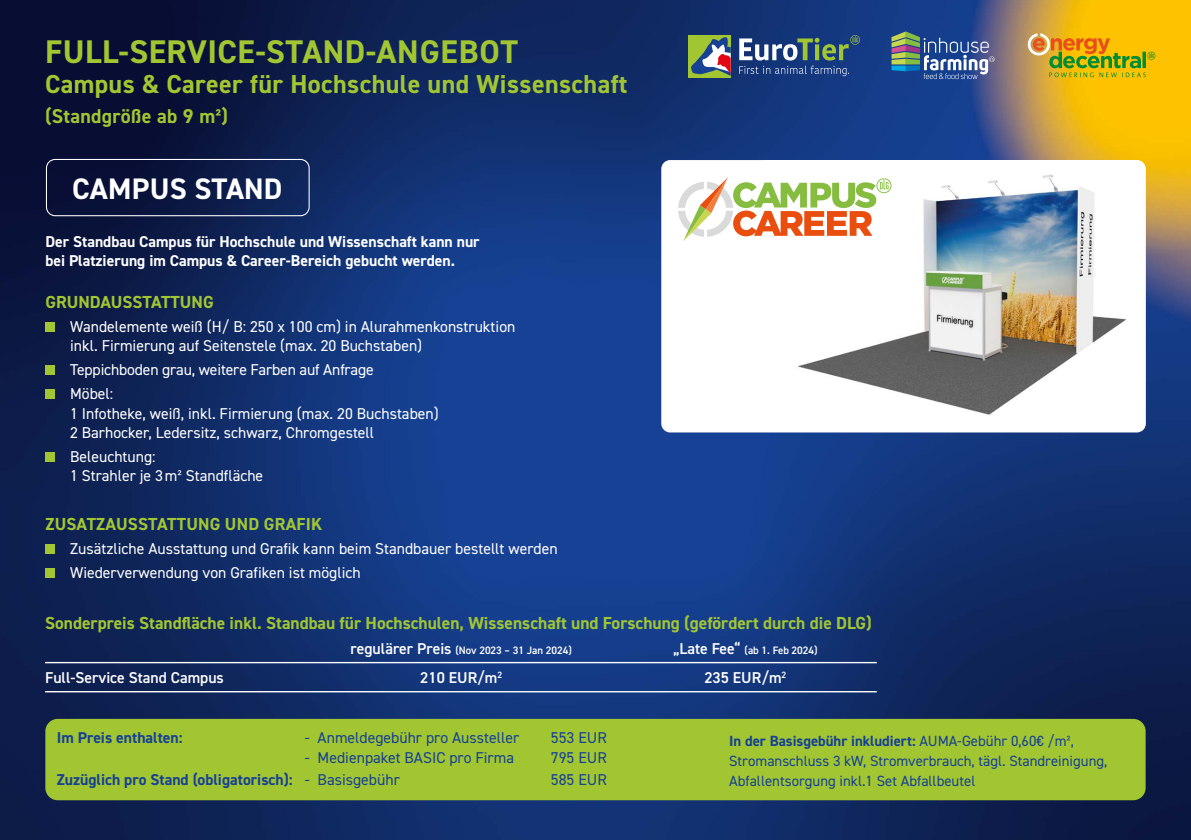
<style>
.page{position:relative;width:1191px;height:840px;background:#fff}
.page>*{position:absolute;margin:0;border:0;box-sizing:border-box;transform-origin:0 0}
.t1{font:700 32.8px "DIN2014";letter-spacing:.015em;color:#a2c632}
.t2{font:700 29.8px "DIN2014";letter-spacing:.005em;color:#fff}
.t3{font:700 26px "DIN2014";letter-spacing:.015em;color:#a2c632}
.t4{font:700 20px "DIN2014";letter-spacing:.015em;color:#a2c632}
.t5{font:700 17.4px "DIN2014";color:#a2c632}
.t6{font:15.6px/19.2px "DIN2014";color:#fff}
.t7{font:700 15.6px/19.2px "DIN2014";color:#fff}
.t8{font:15.6px "DIN2014";color:#164194}
.t9{font:700 15.6px "DIN2014";color:#164194}
.t10{font:600 15.6px "DIN2014";color:#fff}
.t11{font:14.8px/20.4px "DIN2014";color:#164194}
.t12{font:600 10.8px "DIN2014";color:#fff}
.s1{font-size:15.6px}
.s2{font-weight:400}
.s3{font-weight:700}
</style>
<div class="page">
<img style="left:0;top:0;width:1191px;height:839px">
<div style="left:45px;top:718px;width:1100px;height:81px;background:#a2c632;border-radius:12px"></div>
<div style="left:46px;top:159px;width:264px;height:57px;border:1px solid #fff;border-radius:9px"></div>
<hr style="left:45px;top:661px;width:831px;height:2px;background:#fff">
<hr style="left:45px;top:690px;width:831px;height:2px;background:#fff">
<div style="left:45px;top:322px;width:10px;height:9px;background:#a2c632"></div>
<div style="left:45px;top:365px;width:10px;height:10px;background:#a2c632"></div>
<div style="left:45px;top:389px;width:10px;height:10px;background:#a2c632"></div>
<div style="left:45px;top:452px;width:10px;height:9px;background:#a2c632"></div>
<div style="left:45px;top:543px;width:10px;height:10px;background:#a2c632"></div>
<div style="left:45px;top:567px;width:10px;height:10px;background:#a2c632"></div>
<div style="left:661px;top:160px;width:484px;height:272px;background:#fff;border-radius:9px"></div>
<img style="left:798px;top:160px;width:347px;height:271px">
<svg style="left:678px;top:177px;width:213px;height:64px"></svg>
<div style="left:688px;top:35px;width:42px;height:42px;background:#a2c632"></div>
<svg style="left:691px;top:37px;width:39px;height:39px"></svg>
<svg style="left:739px;top:35px;width:121px;height:25px;background:#567288"></svg>
<svg style="left:739px;top:66px;width:110px;height:10px"></svg>
<svg style="left:1027px;top:33px;width:128px;height:44px;background:#cbaa1e"></svg>
<svg style="left:891px;top:31px;width:103px;height:48px;background:#567197"></svg>
<h1 class="t1" style="left:45px;top:29px;width:474px">FULL-SERVICE-STAND-ANGEBOT</h1>
<h3 class="t3" style="left:45px;top:66px;width:584px">Campus &amp; Career für Hochschule und Wissenschaft</h3>
<p class="t4" style="left:45px;top:102px;width:184px">(Standgröße ab 9 m²)</p>
<h2 class="t2" style="left:72px;top:169px;width:212px">CAMPUS STAND</h2>
<p class="t7" style="left:45px;top:231px;width:436px">Der Standbau Campus für Hochschule und Wissenschaft kann nur bei Platzierung im Campus &amp; Career-Bereich gebucht werden.</p>
<p class="t5" style="left:45px;top:290px;width:170px">GRUNDAUSSTATTUNG</p>
<p class="t6" style="left:70px;top:316px;width:447px">Wandelemente weiß (H/ B: 250 x 100 cm) in Alurahmenkonstruktion inkl. Firmierung auf Seitenstele (max. 20 Buchstaben)</p>
<p class="t6" style="left:70px;top:357px;width:305px;line-height:24.2px">Teppichboden grau, weitere Farben auf Anfrage<br>Möbel:</p>
<p class="t6" style="left:70px;top:403px;width:370px">1 Infotheke, weiß, inkl. Firmierung (max. 20 Buchstaben)<br>2 Barhocker, Ledersitz, schwarz, Chromgestell</p>
<p class="t6" style="left:70px;top:446px;width:195px">Beleuchtung:<br>1 Strahler je 3m² Standfläche</p>
<p class="t5" style="left:45px;top:511px;width:278px">ZUSATZAUSSTATTUNG UND GRAFIK</p>
<p class="t6" style="left:70px;top:535px;width:489px;line-height:24.2px">Zusätzliche Ausstattung und Grafik kann beim Standbauer bestellt werden<br>Wiederverwendung von Grafiken ist möglich</p>
<p class="t5" style="left:45px;top:611px;width:828px">Sonderpreis Standfläche inkl. Standbau für Hochschulen, Wissenschaft und Forschung (gefördert durch die DLG)</p>
<p class="t12" style="left:350px;top:642px;width:223px"><span class="s1">regulärer Preis</span> (Nov 2023 – 31 Jan 2024)</p>
<p class="t12" style="left:673px;top:642px;width:146px"><span class="s1">„Late Fee“</span> (ab 1. Feb 2024)</p>
<p class="t10" style="left:45px;top:667px;width:180px">Full-Service Stand Campus</p>
<p class="t10" style="left:420px;top:667px;width:83px">210 EUR/m<sup>2</sup></p>
<p class="t10" style="left:704px;top:667px;width:83px">235 EUR/m<sup>2</sup></p>
<p class="t9" style="left:57px;top:727px;width:127px">Im Preis enthalten:</p>
<p class="t8" style="left:305px;top:728px;width:216px">- Anmeldegebühr pro Aussteller</p>
<p class="t8" style="left:551px;top:728px;width:57px">553 EUR</p>
<p class="t8" style="left:305px;top:747px;width:211px">- Medienpaket BASIC pro Firma</p>
<p class="t8" style="left:551px;top:747px;width:57px">795 EUR</p>
<p class="t9" style="left:57px;top:768px;width:345px">Zuzüglich pro Stand (obligatorisch): <span class="s2">- Basisgebühr</span></p>
<p class="t8" style="left:551px;top:769px;width:57px">585 EUR</p>
<p class="t11" style="left:729px;top:729px;width:380px"><span class="s3">In der Basisgebühr inkludiert:</span> AUMA-Gebühr 0,60€ /m²,<br>Stromanschluss 3 kW, Stromverbrauch, tägl. Standreinigung,<br>Abfallentsorgung inkl.1 Set Abfallbeutel</p>
</div>
